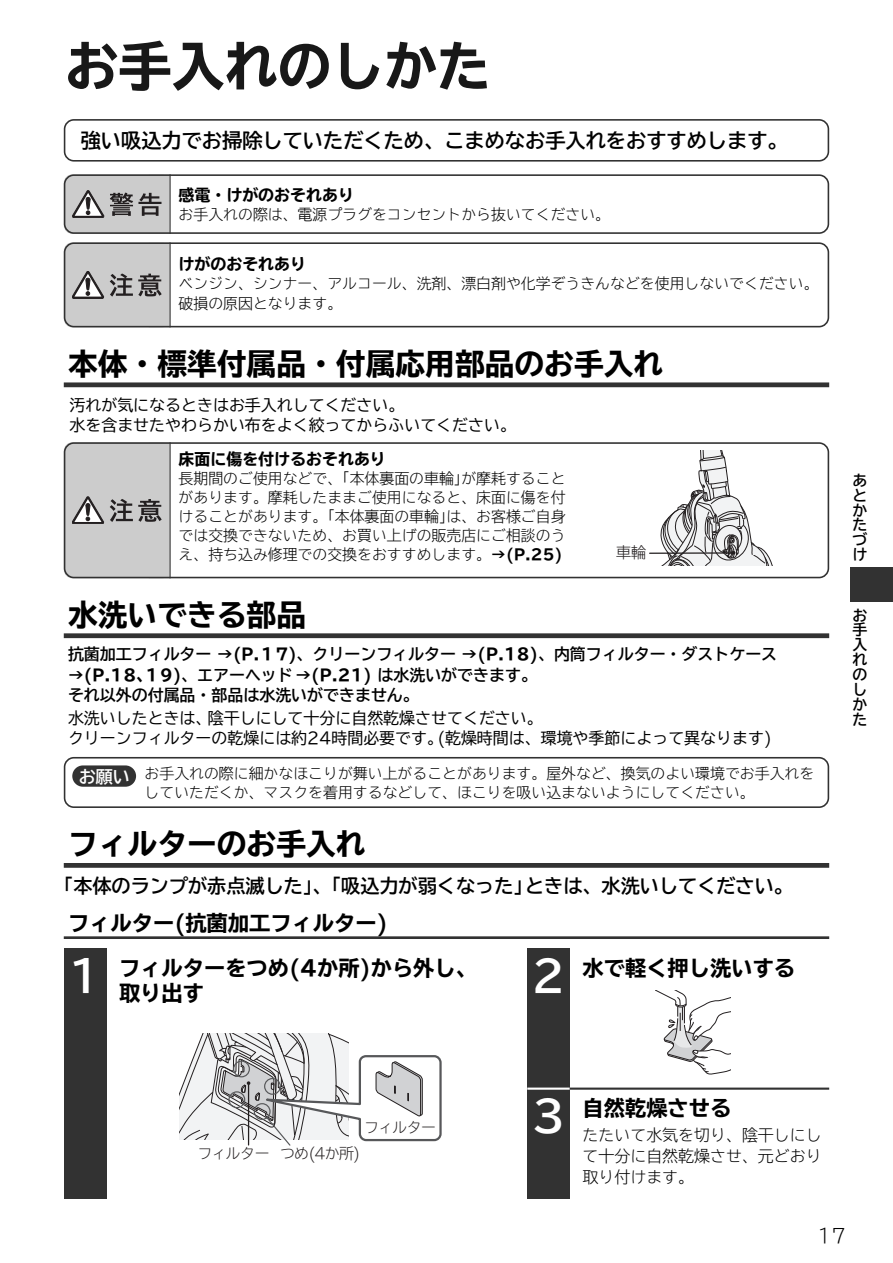
<style>
.page{position:relative;width:893px;height:1263px;background:#fff}
.page>*{position:absolute;margin:0;border:0;box-sizing:border-box;transform-origin:0 0}
.t1{font:700 expanded 53.1px "TBUD Go Std";color:#181818}
.t2{font:700 expanded 29.7px "TBUD Go Std";color:#000}
.t3{font:700 expanded 21.3px/44.7px "TBUD Go Std";color:#000}
.t4{font:700 20.25px "TBUD Go Std";color:#000}
.t5{font:700 19.2px "TBUD Go Std";color:#000}
.t6{font:300 19.2px "TBUD Go Std Super";color:#000}
.t7{font:700 16.95px "TBUD Go Std";color:#fff}
.t8{font:15.9px/20.2px "TBUD Go Std";color:#000}
.t9{font:700 15.9px/20.2px "TBUD Go Std";color:#000}
.t10{font:300 15.9px/21.3px "TBUD Go Std Super";color:#000;text-align:justify}
.t11{font:700 expanded 15.9px "TBUD Go Std";color:#000}
.t12{font:15px "TBUD Go Std Super Light 90 pv RKSJ H";letter-spacing:-.06em;color:#231f20}
.t13{font:300 14.85px/19.2px "TBUD Go Std Super";color:#000}
.t14{font:700 14.85px/14.9px "TBUD Go Std";color:#000;text-align:justify}
.s1{font-family:"TBUD Go Std";font-weight:700;font-stretch:expanded}
.s2{font-stretch:expanded}
.s3{font-stretch:normal;font-size:42.45px;color:#fff}
</style>
<div class="page">
<div style="left:850px;top:568px;width:43px;height:34px;background:#323232"></div>
<svg style="left:64px;top:757px;width:765px;height:51px"></svg>
<div style="left:72px;top:765px;width:64px;height:22px;background:#323232;border-radius:11px"></div>
<div style="left:64px;top:633px;width:765px;height:5px;background:#323232"></div>
<svg style="left:64px;top:119px;width:765px;height:43px"></svg>
<div style="left:64px;top:382px;width:765px;height:5px;background:#323232"></div>
<svg style="left:64px;top:174px;width:765px;height:60px"></svg>
<svg style="left:72px;top:190px;width:32px;height:28px"></svg>
<svg style="left:110px;top:174px;width:60px;height:60px;background:#a9a9a9"></svg>
<hr style="left:170px;top:174px;width:1px;height:60px;background:#323232">
<svg style="left:64px;top:242px;width:765px;height:85px"></svg>
<svg style="left:72px;top:271px;width:32px;height:28px"></svg>
<svg style="left:110px;top:242px;width:60px;height:85px;background:#b6b5b5"></svg>
<hr style="left:170px;top:242px;width:1px;height:85px;background:#323232">
<svg style="left:64px;top:442px;width:765px;height:136px"></svg>
<svg style="left:72px;top:497px;width:32px;height:27px"></svg>
<svg style="left:110px;top:442px;width:60px;height:136px;background:#bfbebe"></svg>
<hr style="left:170px;top:442px;width:1px;height:136px;background:#323232">
<svg style="left:659px;top:451px;width:116px;height:115px"></svg>
<hr style="left:650px;top:552px;width:83px;height:2px;background:#231f20">
<svg style="left:179px;top:1033px;width:263px;height:113px"></svg>
<svg style="left:656px;top:990px;width:74px;height:84px"></svg>
<hr style="left:64px;top:936px;width:765px;height:3px;background:#323232">
<div style="left:64px;top:948px;width:42px;height:251px;background:#323232"></div>
<div style="left:527px;top:948px;width:43px;height:251px;background:#323232"></div>
<hr style="left:527px;top:1087px;width:43px;height:3px;background:#fff">
<hr style="left:570px;top:1087px;width:259px;height:3px;background:#323232">
<div style="left:64px;top:863px;width:765px;height:5px;background:#323232"></div>
<h1 class="t1" style="left:65px;top:37px;width:427px">お手入れのしかた</h1>
<h3 class="t4" style="left:81px;top:124px;width:708px">強い吸込力でお掃除していただくため、こまめなお手入れをおすすめします。</h3>
<p class="t11" style="left:179px;top:186px;width:177px">感電・けがのおそれあり</p>
<p class="t13" style="left:179px;top:204px;width:433px">お手入れの際は、電源プラグをコンセントから抜いてください。</p>
<p class="t11" style="left:179px;top:256px;width:129px">けがのおそれあり</p>
<p class="t13" style="left:179px;top:274px;width:641px">ベンジン、シンナー、アルコール、洗剤、漂白剤や化学ぞうきんなどを使用しないでください。破損の原因となります。</p>
<h2 class="t2" style="left:68px;top:347px;width:597px">本体・標準付属品・付属応用部品のお手入れ</h2>
<p class="t8" style="left:70px;top:395px;width:440px">汚れが気になるときはお手入れしてください｡<br>水を含ませたやわらかい布をよく絞ってからふいてください｡</p>
<p class="t11" style="left:179px;top:450px;width:209px">床面に傷を付けるおそれあり</p>
<p class="t13" style="left:179px;top:468px;width:388px;text-align:justify">長期間のご使用などで、｢本体裏面の車輪｣が摩耗することがあります。摩耗したままご使用になると、床面に傷を付けることがあります。｢本体裏面の車輪｣は、お客様ご自身では交換できないため、お買い上げの販売店にご相談のうえ、持ち込み修理での交換をおすすめします。<span class="s1">→(P.25)</span></p>
<h2 class="t2" style="left:68px;top:598px;width:240px">水洗いできる部品</h2>
<p class="t12" style="left:616px;top:540px;width:31px">車輪</p>
<p class="t9" style="left:68px;top:644px;width:711px">抗菌加工フィルター <span class="s2">→(P.１7)</span>、クリーンフィルター <span class="s2">→(P.18)</span>、内筒フィルター・ダストケース</p>
<p class="t9" style="left:68px;top:665px;width:470px"><span class="s2">→(P.18､１9)</span>、エアーヘッド <span class="s2">→(P.21)</span> は水洗いができます。それ以外の付属品・部品は水洗いができません。</p>
<p class="t8" style="left:68px;top:708px;width:705px">水洗いしたときは、陰干しにして十分に自然乾燥させてください。<br>クリーンフィルターの乾燥には約24時間必要です。(乾燥時間は、環境や季節によって異なります)</p>
<p class="t7" style="left:79px;top:762px;width:53px">お願い</p>
<p class="t13" style="left:145px;top:763px;width:671px">お手入れの際に細かなほこりが舞い上がることがあります。屋外など、換気のよい環境でお手入れをしていただくか、マスクを着用するなどして、ほこりを吸い込まないようにしてください。</p>
<h2 class="t2" style="left:68px;top:828px;width:299px">フィルターのお手入れ</h2>
<p class="t5" style="left:54px;top:870px;width:740px">「本体のランプが赤点滅した」、「吸込力が弱くなった」ときは、水洗いしてください。</p>
<h3 class="t3" style="left:119px;top:901px;width:360px;text-indent:-51px">フィルター(抗菌加工フィルター)<br>フィルターをつめ(4か所)から外し、</h3>
<h3 class="t3" style="left:68px;top:971px;width:137px"><sup>1</sup> 取り出す</h3>
<h3 class="t3" style="left:532px;top:946px;width:265px"><span class="s3">2</span> 水で軽く押し洗いする</h3>
<p class="t14" style="left:853px;top:473px;width:16px">あとかたづけ</p>
<p class="t14" style="left:853px;top:608px;width:16px">お手入れのしかた</p>
<p class="t12" style="left:197px;top:1141px;width:74px">フィルター</p>
<p class="t12" style="left:364px;top:1115px;width:74px">フィルター</p>
<p class="t12" style="left:280px;top:1141px;width:82px">つめ(4か所)</p>
<h3 class="t3" style="left:532px;top:1086px;width:201px"><span class="s3">3</span> 自然乾燥させる</h3>
<p class="t10" style="left:583px;top:1124px;width:241px">たたいて水気を切り、陰干しにして十分に自然乾燥させ、元どおり取り付けます。</p>
<p class="t6" style="left:817px;top:1219px;width:30px">17</p>
</div>
